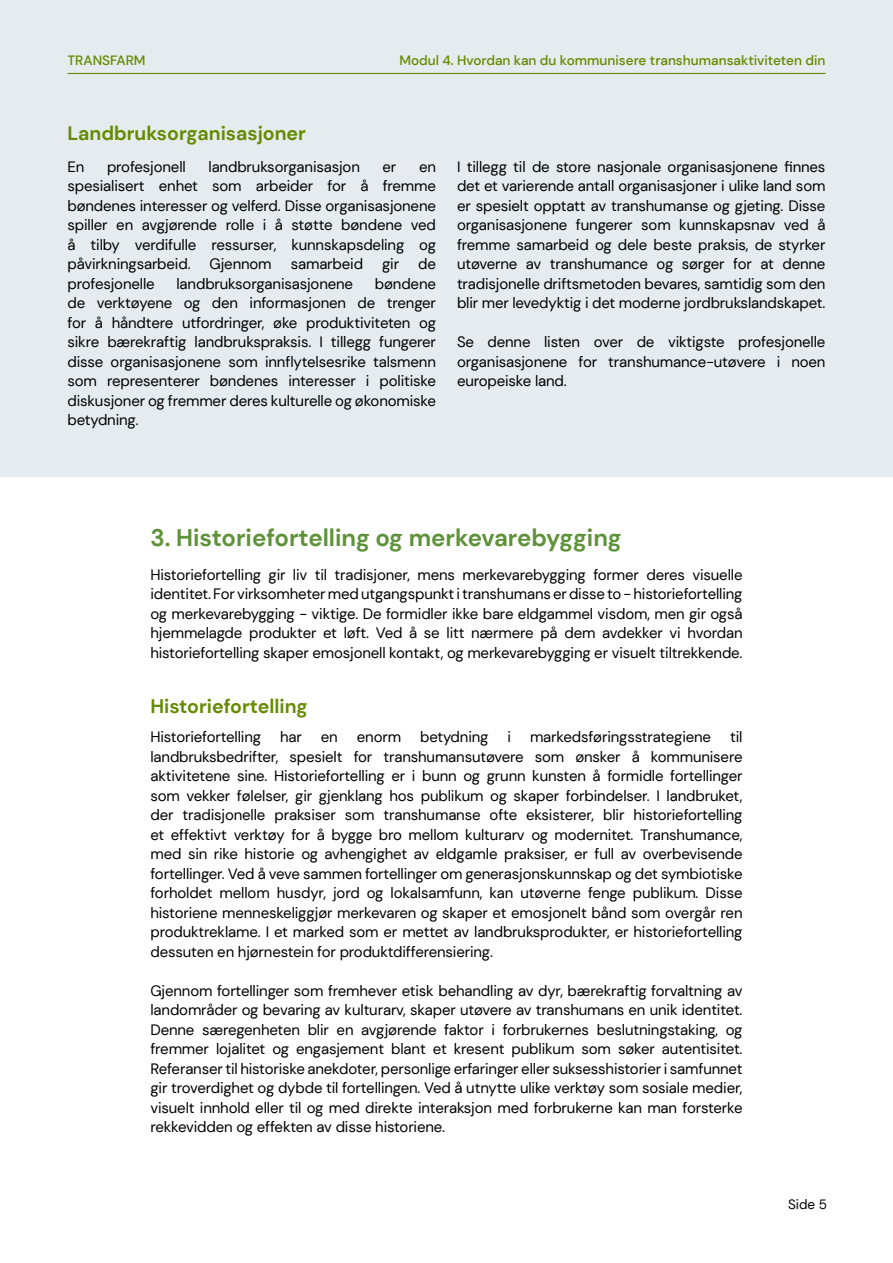
<style>
.page{position:relative;width:893px;height:1263px;background:#fff}
.page>*{position:absolute;margin:0;border:0;box-sizing:border-box;transform-origin:0 0}
.t1{font:700 24px "DM Sans";color:#5e9238}
.t2{font:700 19.5px "DM Sans";color:#648a00}
.t3{font:15px/19.5px "DM Sans";letter-spacing:-.01em;color:#000;text-align:justify}
.t4{font:500 13.5px "DM Sans";color:#648a00}
.t5{font:13.5px "DM Sans";color:#000}
</style>
<div class="page">
<div style="left:0;top:0;width:893px;height:476px;background:#e5ebee"></div>
<hr style="left:68px;top:73px;width:757px;height:1px;background:#648a00">
<p class="t4" style="left:67px;top:52px;width:80px">TRANSFARM</p>
<h2 class="t2" style="left:68px;top:121px;width:240px">Landbruksorganisasjoner</h2>
<p class="t4" style="left:399px;top:52px;width:428px">Modul 4. Hvordan kan du kommunisere transhumansaktiviteten din</p>
<p class="t3" style="left:68px;top:157px;width:18px">En</p>
<p class="t3" style="left:107px;top:157px;width:80px">profesjonell</p>
<p class="t3" style="left:208px;top:157px;width:153px">landbruksorganisasjon</p>
<p class="t3" style="left:383px;top:157px;width:15px">er</p>
<p class="t3" style="left:68px;top:157px;width:370px;text-indent:351px">en spesialisert enhet som arbeider for å fremme bøndenes interesser og velferd. Disse organisasjonene spiller en avgjørende rolle i å støtte bøndene ved å tilby verdifulle ressurser, kunnskapsdeling og påvirkningsarbeid.</p>
<p class="t3" style="left:210px;top:254px;width:64px">Gjennom</p>
<p class="t3" style="left:291px;top:254px;width:74px">samarbeid</p>
<p class="t3" style="left:382px;top:254px;width:19px">gir</p>
<p class="t3" style="left:418px;top:254px;width:19px">de</p>
<p class="t3" style="left:68px;top:274px;width:370px;text-indent:307px">bøndene de verktøyene og den informasjonen de trenger for å håndtere utfordringer, øke produktiviteten og sikre bærekraftig landbrukspraksis. I tillegg fungerer disse organisasjonene som innflytelsesrike talsmenn som representerer bøndenes interesser i politiske diskusjoner og fremmer deres kulturelle og økonomiske betydning.</p>
<p class="t3" style="left:68px;top:274px;width:89px">profesjonelle</p>
<p class="t3" style="left:176px;top:274px;width:178px">landbruksorganisasjonene</p>
<p class="t3" style="left:457px;top:157px;width:370px">I tillegg til de store nasjonale organisasjonene finnes det et varierende antall organisasjoner i ulike land som er spesielt opptatt av transhumanse og gjeting. Disse organisasjonene fungerer som kunnskapsnav ved å fremme samarbeid og dele beste praksis, de styrker utøverne av transhumance og sørger for at denne tradisjonelle driftsmetoden bevares, samtidig som den blir mer levedyktig i det moderne jordbrukslandskapet.</p>
<p class="t3" style="left:457px;top:332px;width:370px">Se denne listen over de viktigste profesjonelle organisasjonene for transhumance-utøvere i noen europeiske land.</p>
<h1 class="t1" style="left:150px;top:522px;width:473px">3. Historiefortelling og merkevarebygging</h1>
<p class="t3" style="left:150px;top:564px;width:594px">Historiefortelling gir liv til tradisjoner, mens merkevarebygging former deres visuelle identitet. For virksomheter med utgangspunkt i transhumans er disse to − historiefortelling og merkevarebygging − viktige. De formidler ikke bare eldgammel visdom, men gir også hjemmelagde produkter et løft. Ved å se litt nærmere på dem avdekker vi hvordan historiefortelling skaper emosjonell kontakt, og merkevarebygging er visuelt tiltrekkende.</p>
<h2 class="t2" style="left:150px;top:694px;width:159px">Historiefortelling</h2>
<p class="t3" style="left:150px;top:727px;width:594px;text-indent:580px">til landbruksbedrifter, spesielt for transhumansutøvere som ønsker å kommunisere aktivitetene sine. Historiefortelling er i bunn og grunn kunsten å formidle fortellinger som vekker følelser, gir gjenklang hos publikum og skaper forbindelser. I landbruket, der tradisjonelle praksiser som transhumanse ofte eksisterer, blir historiefortelling et effektivt verktøy for å bygge bro mellom kulturarv og modernitet. Transhumance, med sin rike historie og avhengighet av eldgamle praksiser, er full av overbevisende fortellinger. Ved å veve sammen fortellinger om generasjonskunnskap og det symbiotiske forholdet mellom husdyr, jord og lokalsamfunn, kan utøverne fenge publikum. Disse historiene menneskeliggjør merkevaren og skaper et emosjonelt bånd som overgår ren produktreklame. I et marked som er mettet av landbruksprodukter, er historiefortelling dessuten en hjørnestein for produktdifferensiering.</p>
<p class="t3" style="left:150px;top:980px;width:594px">Gjennom fortellinger som fremhever etisk behandling av dyr, bærekraftig forvaltning av landområder og bevaring av kulturarv, skaper utøvere av transhumans en unik identitet.<br>Denne særegenheten blir en avgjørende faktor i forbrukernes beslutningstaking, og fremmer lojalitet og engasjement blant et kresent publikum som søker autentisitet.<br>Referanser til historiske anekdoter, personlige erfaringer eller suksesshistorier i samfunnet gir troverdighet og dybde til fortellingen. Ved å utnytte ulike verktøy som sosiale medier, visuelt innhold eller til og med direkte interaksjon med forbrukerne kan man forsterke rekkevidden og effekten av disse historiene.</p>
<p class="t3" style="left:150px;top:727px;width:112px">Historiefortelling</p>
<p class="t3" style="left:280px;top:727px;width:23px">har</p>
<p class="t3" style="left:321px;top:727px;width:18px">en</p>
<p class="t3" style="left:357px;top:727px;width:46px">enorm</p>
<p class="t3" style="left:420px;top:727px;width:70px">betydning</p>
<p class="t3" style="left:507px;top:727px;width:5px">i</p>
<p class="t3" style="left:530px;top:727px;width:183px">markedsføringsstrategiene</p>
<p class="t5" style="left:788px;top:1196px;width:41px">Side 5</p>
</div>
